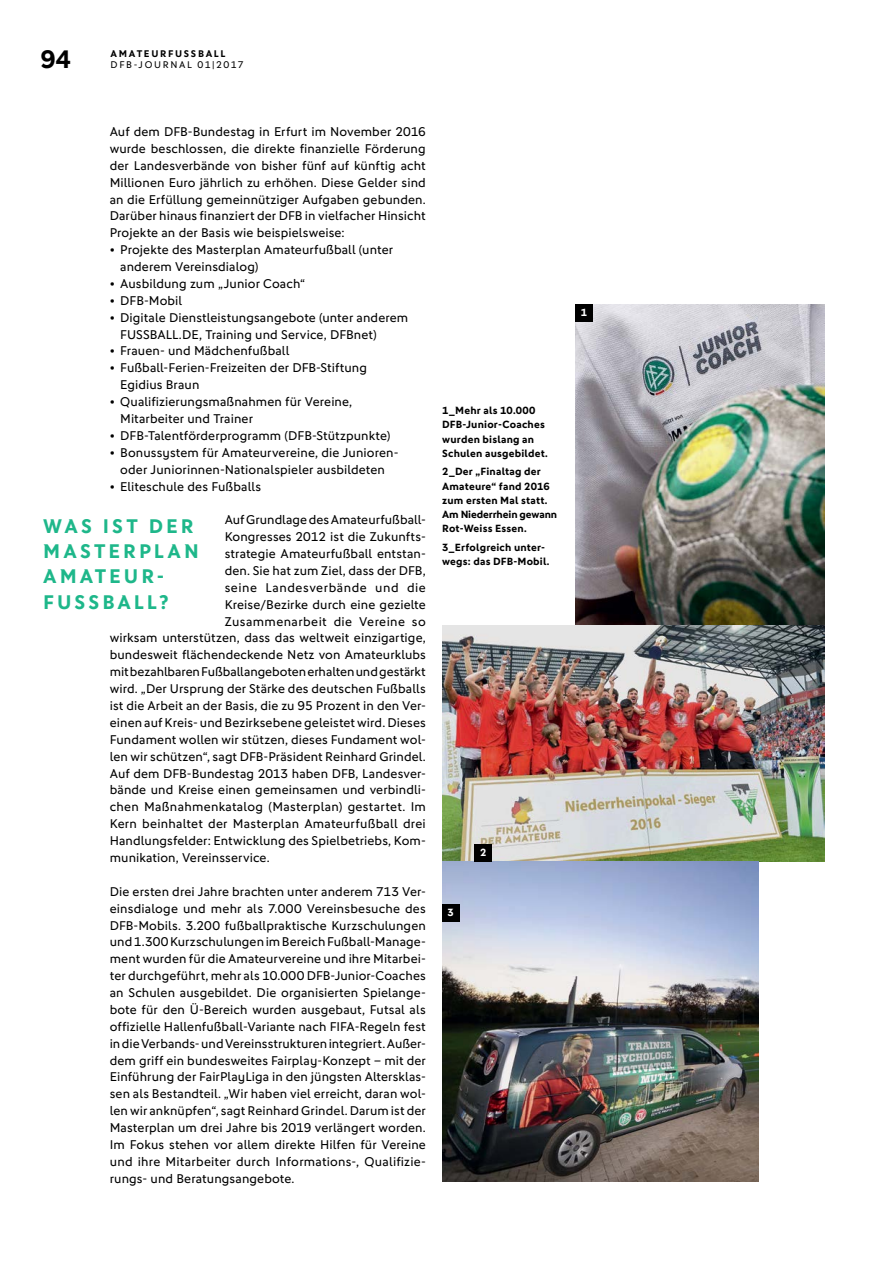
<style>
.page{position:relative;width:893px;height:1263px;background:#fff}
.page>*{position:absolute;margin:0;border:0;box-sizing:border-box;transform-origin:0 0}
.t1{font:700 25.5px "DFB Sans";color:#000}
.t2{font:700 19.8px/25.3px "DFB Sans";letter-spacing:.15em;color:#1eb78a}
.t3{font:12.75px/17px "DFB Sans";letter-spacing:.01em;color:#000}
.t4{font:12.75px "DFB Sans";letter-spacing:.035em;color:#000}
.t5{font:12.75px "DFB Sans";letter-spacing:.045em;color:#000}
.t6{font:700 10.5px/14.2px "DFB Sans";letter-spacing:.015em;color:#000}
.t7{font:700 10.5px "DFB Sans";color:#fff}
.t8{font:9.75px "DFB Sans";letter-spacing:.17em;color:#000}
.t9{font:700 9.75px "DFB Sans";letter-spacing:.175em;color:#000}
</style>
<div class="page">
<img style="left:575px;top:305px;width:250px;height:320px">
<img style="left:442px;top:625px;width:383px;height:236px">
<img style="left:442px;top:862px;width:316px;height:320px">
<div style="left:575px;top:305px;width:17px;height:17px;background:#000"></div>
<div style="left:475px;top:845px;width:17px;height:17px;background:#000"></div>
<div style="left:442px;top:904px;width:17px;height:17px;background:#000"></div>
<h1 class="t1" style="left:40px;top:44px;width:32px">94</h1>
<p class="t9" style="left:111px;top:47px;width:116px">AMATEURFUSSBALL</p>
<p class="t8" style="left:111px;top:59px;width:135px">DFB-JOURNAL 01|2017</p>
<p class="t3" style="left:110px;top:123px;width:318px;text-align:justify">Auf dem DFB-Bundestag in Erfurt im November 2016 wurde beschlossen, die direkte finanzielle Förderung der Landesverbände von bisher fünf auf künftig acht Millionen Euro jährlich zu erhöhen. Diese Gelder sind an die Erfüllung gemeinnütziger Aufgaben gebunden.<br>Darüber hinaus finanziert der DFB in vielfacher Hinsicht Projekte an der Basis wie beispielsweise:</p>
<p class="t3" style="left:120px;top:241px;width:274px;text-indent:-11px">• Projekte des Masterplan Amateurfußball (unter anderem Vereinsdialog)</p>
<p class="t3" style="left:110px;top:275px;width:197px">• Ausbildung zum „Junior Coach“</p>
<p class="t3" style="left:110px;top:292px;width:74px">• DFB-Mobil</p>
<p class="t3" style="left:120px;top:309px;width:290px;text-indent:-11px">• Digitale Dienstleistungsangebote (unter anderem<br>FUSSBALL.DE, Training und Service, DFBnet)</p>
<p class="t3" style="left:110px;top:342px;width:181px">• Frauen- und Mädchenfußball</p>
<p class="t3" style="left:120px;top:359px;width:248px;text-indent:-11px">• Fußball-Ferien-Freizeiten der DFB-Stiftung<br>Egidius Braun</p>
<p class="t3" style="left:120px;top:393px;width:234px;text-indent:-11px">• Qualifizierungsmaßnahmen für Vereine,<br>Mitarbeiter und Trainer</p>
<p class="t3" style="left:110px;top:427px;width:282px">• DFB-Talentförderprogramm (DFB-Stützpunkte)</p>
<p class="t3" style="left:110px;top:444px;width:290px;text-align:center">• Bonussystem für Amateurvereine, die Junioren&shy;oder Juniorinnen-Nationalspieler ausbildeten</p>
<p class="t3" style="left:110px;top:478px;width:153px">• Eliteschule des Fußballs</p>
<p class="t3" style="left:225px;top:511px;width:203px">Auf Grundlage des Amateurfußball-</p>
<p class="t3" style="left:225px;top:528px;width:203px">Kongresses 2012 ist die Zukunfts-</p>
<p class="t3" style="left:225px;top:545px;width:203px">strategie Amateurfußball entstan-</p>
<p class="t3" style="left:225px;top:562px;width:203px">den. Sie hat zum Ziel, dass der DFB,</p>
<p class="t5" style="left:225px;top:580px;width:203px">seine Landesverbände und die</p>
<p class="t3" style="left:225px;top:596px;width:203px">Kreise/Bezirke durch eine gezielte</p>
<p class="t4" style="left:225px;top:614px;width:203px">Zusammenarbeit die Vereine so</p>
<p class="t3" style="left:110px;top:629px;width:318px">wirksam unterstützen, dass das weltweit einzigartige,</p>
<p class="t3" style="left:110px;top:646px;width:318px">bundesweit flächendeckende Netz von Amateurklubs</p>
<p class="t3" style="left:110px;top:663px;width:318px">mit bezahlbaren Fußballangeboten erhalten und gestärkt</p>
<p class="t3" style="left:110px;top:680px;width:318px">wird. „Der Ursprung der Stärke des deutschen Fußballs</p>
<p class="t3" style="left:110px;top:697px;width:318px">ist die Arbeit an der Basis, die zu 95 Prozent in den Ver-</p>
<p class="t3" style="left:110px;top:714px;width:318px">einen auf Kreis- und Bezirksebene geleistet wird. Dieses</p>
<p class="t3" style="left:110px;top:731px;width:318px">Fundament wollen wir stützen, dieses Fundament wol-</p>
<p class="t3" style="left:110px;top:748px;width:318px">len wir schützen“, sagt DFB-Präsident Reinhard Grindel.</p>
<p class="t3" style="left:110px;top:765px;width:318px">Auf dem DFB-Bundestag 2013 haben DFB, Landesver-</p>
<p class="t3" style="left:110px;top:781px;width:318px">bände und Kreise einen gemeinsamen und verbindli-</p>
<p class="t3" style="left:110px;top:798px;width:318px">chen Maßnahmenkatalog (Masterplan) gestartet. Im</p>
<p class="t3" style="left:110px;top:815px;width:318px">Kern beinhaltet der Masterplan Amateurfußball drei</p>
<p class="t3" style="left:110px;top:832px;width:318px">Handlungsfelder: Entwicklung des Spielbetriebs, Kom-</p>
<p class="t3" style="left:110px;top:849px;width:161px">munikation, Vereinsservice.</p>
<p class="t3" style="left:110px;top:883px;width:318px;text-align:justify">Die ersten drei Jahre brachten unter anderem 713 Ver&shy;einsdialoge und mehr als 7.000 Vereinsbesuche des DFB-Mobils. 3.200 fußballpraktische Kurzschulungen und 1.300 Kurzschulungen im Bereich Fußball-Manage&shy;ment wurden für die Amateurvereine und ihre Mitarbei&shy;ter durchgeführt, mehr als 10.000 DFB-Junior-Coaches an Schulen ausgebildet. Die organisierten Spielange&shy;bote für den Ü-Bereich wurden ausgebaut, Futsal als offizielle Hallenfußball-Variante nach FIFA-Regeln fest in die Verbands- und Vereinsstrukturen integriert. Außer&shy;dem griff ein bundesweites Fairplay-Konzept – mit der Einführung der FairPlayLiga in den jüngsten Altersklas&shy;sen als Bestandteil. „Wir haben viel erreicht, daran wol&shy;len wir anknüpfen“, sagt Reinhard Grindel. Darum ist der Masterplan um drei Jahre bis 2019 verlängert worden.<br>Im Fokus stehen vor allem direkte Hilfen für Vereine und ihre Mitarbeiter durch Informations-, Qualifizie&shy;rungs- und Beratungsangebote.</p>
<h2 class="t2" style="left:43px;top:513px;width:157px">WAS IST DER<br>MASTERPLAN<br>AMATEUR-<br>FUSSBALL?</h2>
<p class="t6" style="left:442px;top:403px;width:107px">1_Mehr als 10.000<br>DFB-Junior-Coaches wurden bislang an<br>Schulen ausgebildet.</p>
<p class="t6" style="left:442px;top:465px;width:116px">2_Der „Finaltag der<br>Amateure“ fand 2016 zum ersten Mal statt.<br>Am Niederrhein gewann<br>Rot-Weiss Essen.</p>
<p class="t6" style="left:442px;top:540px;width:109px">3_Erfolgreich unter&shy;wegs: das DFB-Mobil.</p>
<p class="t7" style="left:448px;top:905px;width:8px">3</p>
<p class="t7" style="left:480px;top:846px;width:8px">2</p>
<p class="t7" style="left:581px;top:306px;width:8px">1</p>
</div>
